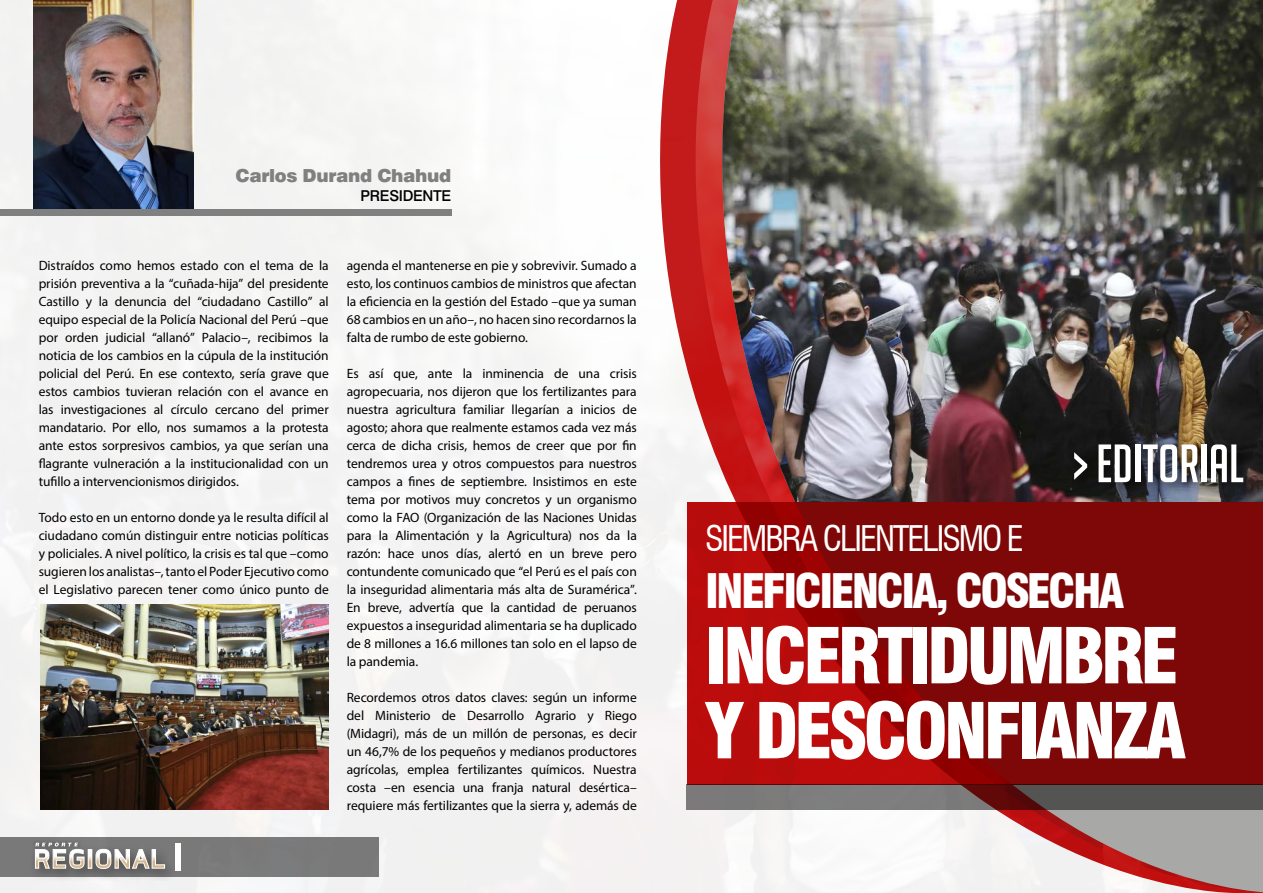
<style>
.page{position:relative;width:1263px;height:893px;background:#fff}
.page>*{position:absolute;margin:0;border:0;box-sizing:border-box;transform-origin:0 0}
.t1{font:900 condensed 75px/75px "Swiss 721 BT";letter-spacing:-.06em;color:#fff}
.t2{font:52.5px "Big Noodle Titling";color:#fff}
.t3{font:900 condensed 46.5px "Swiss 721 BT";letter-spacing:-.06em;color:#fff}
.t4{font:condensed 34.5px "Swiss 721 BT";letter-spacing:-.06em;color:#fff}
.t5{font:900 18px "Swiss 721";letter-spacing:-.02em;color:#808080}
.t6{font:500 15px "Swiss 721";letter-spacing:-.02em;color:#000}
.t7{font:13.5px/18px "Myriad Pro";letter-spacing:-.005em;color:#000;text-align:justify}
</style>
<div class="page">
<img style="left:0;top:0;width:646px;height:893px">
<svg style="left:658px;top:0;width:605px;height:893px"></svg>
<img style="left:720px;top:0;width:543px;height:502px">
<svg style="left:687px;top:502px;width:576px;height:283px;background:#8f0808"></svg>
<svg style="left:686px;top:785px;width:577px;height:25px;background:#696161"></svg>
<div style="left:1070px;top:440px;width:186px;height:54px;background:#000;opacity:.5"></div>
<div style="left:0;top:837px;width:378px;height:39px;background:#797979"></div>
<div style="left:31px;top:838px;width:51px;height:13px;background:#000;opacity:.5"></div>
<div style="left:30px;top:844px;width:148px;height:39px;background:#000;opacity:.5"></div>
<svg style="left:35px;top:843px;width:49px;height:26px"></svg>
<div style="left:88px;top:849px;width:4px;height:19px;border:1px solid #fff"></div>
<svg style="left:96px;top:849px;width:69px;height:20px"></svg>
<div style="left:175px;top:843px;width:6px;height:28px;background:#fff"></div>
<img style="left:34px;top:0;width:160px;height:210px">
<div style="left:0;top:210px;width:451px;height:6px;background:#808080"></div>
<img style="left:40px;top:604px;width:289px;height:206px">
<h3 class="t5" style="left:236px;top:165px;width:217px">Carlos Durand Chahud</h3>
<p class="t6" style="left:361px;top:186px;width:92px">PRESIDENTE</p>
<p class="t7" style="left:39px;top:256px;width:292px">Distraídos como hemos estado con el tema de la prisión preventiva a la “cuñada-hija” del presidente Castillo y la denuncia del “ciudadano Castillo” al equipo especial de la Policía Nacional del Perú –que por orden judicial “allanó” Palacio–, recibimos la noticia de los cambios en la cúpula de la institución policial del Perú. En ese contexto, sería grave que estos cambios tuvieran relación con el avance en las investigaciones al círculo cercano del primer mandatario. Por ello, nos sumamos a la protesta ante estos sorpresivos cambios, ya que serían una flagrante vulneración a la institucionalidad con un tufillo a intervencionismos dirigidos.</p>
<p class="t7" style="left:39px;top:508px;width:292px">Todo esto en un entorno donde ya le resulta difícil al ciudadano común distinguir entre noticias políticas y policiales. A nivel político, la crisis es tal que –como sugieren los analistas–, tanto el Poder Ejecutivo como el Legislativo parecen tener como único punto de</p>
<p class="t7" style="left:347px;top:256px;width:292px">agenda el mantenerse en pie y sobrevivir. Sumado a esto, los continuos cambios de ministros que afectan la eficiencia en la gestión del Estado –que ya suman 68 cambios en un año–, no hacen sino recordarnos la falta de rumbo de este gobierno.</p>
<p class="t7" style="left:347px;top:364px;width:292px">Es así que, ante la inminencia de una crisis agropecuaria, nos dijeron que los fertilizantes para nuestra agricultura familiar llegarían a inicios de agosto; ahora que realmente estamos cada vez más cerca de dicha crisis, hemos de creer que por fin tendremos urea y otros compuestos para nuestros campos a fines de septiembre. Insistimos en este tema por motivos muy concretos y un organismo como la FAO (Organización de las Naciones Unidas para la Alimentación y la Agricultura) nos da la razón: hace unos días, alertó en un breve pero contundente comunicado que “el Perú es el país con la inseguridad alimentaria más alta de Suramérica”.<br>En breve, advertía que la cantidad de peruanos expuestos a inseguridad alimentaria se ha duplicado de 8 millones a 16.6 millones tan solo en el lapso de la pandemia.</p>
<p class="t7" style="left:347px;top:688px;width:292px">Recordemos otros datos claves: según un informe del Ministerio de Desarrollo Agrario y Riego (Midagri), más de un millón de personas, es decir un 46,7% de los pequeños y medianos productores agrícolas, emplea fertilizantes químicos. Nuestra costa –en esencia una franja natural desértica– requiere más fertilizantes que la sierra y, además de</p>
<h2 class="t2" style="left:1072px;top:435px;width:174px">&gt; EDITORIAL</h2>
<h3 class="t4" style="left:705px;top:518px;width:320px">SIEMBRA CLIENTELISMO E</h3>
<h3 class="t3" style="left:705px;top:563px;width:421px">INEFICIENCIA, COSECHA</h3>
<h1 class="t1" style="left:705px;top:619px;width:483px">INCERTIDUMBRE<br>Y DESCONFIANZA</h1>
</div>
